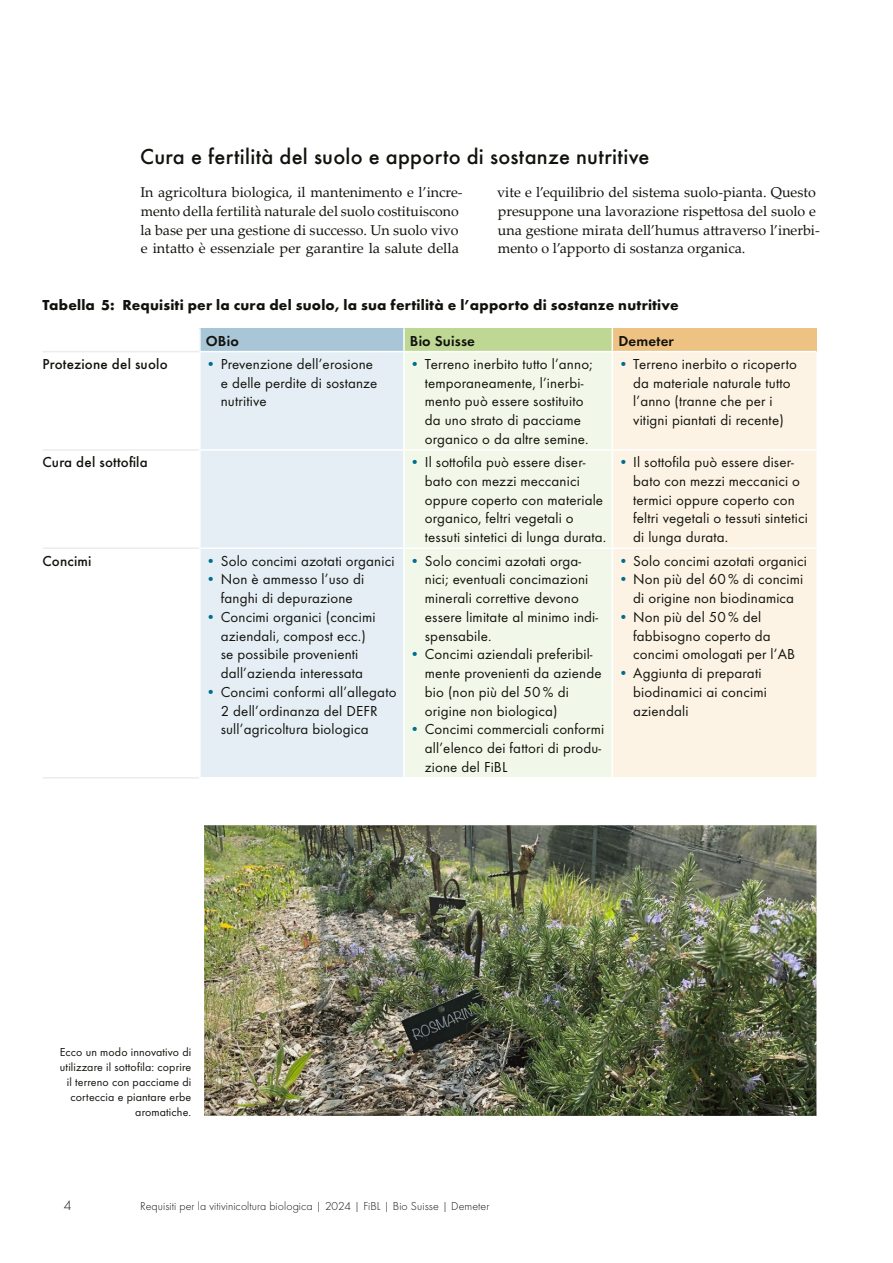
<style>
.page{position:relative;width:893px;height:1263px;background:#fff}
.page>*{position:absolute;margin:0;border:0;box-sizing:border-box;transform-origin:0 0}
.t1{font:500 22.5px "Function Pro";letter-spacing:.015em;color:#12120d}
.t2{font:15px/18.8px "Function Pro";letter-spacing:.01em;color:#12120d}
.t3{font:700 15px "Function Pro";letter-spacing:.01em;color:#12120d}
.t4{font:500 15px "Function Pro";letter-spacing:.01em;color:#12120d}
.t5{font:600 15px "Function Pro";letter-spacing:.01em;color:#12120d}
.t6{font:14.25px/18.8px "Palatino Linotype";color:#12120d}
.t7{font:300 14.25px "Function Pro";color:#12120d}
.t8{font:12px/15px "Function Pro";letter-spacing:.01em;color:#12120d;text-align:right}
.t9{font:300 12px "Function Pro";letter-spacing:.005em;color:#12120d}
.s1{color:#006d8d}
</style>
<div class="page">
<div style="left:200px;top:328px;width:204px;height:24px;background:#a8c6d7"></div>
<div style="left:404px;top:328px;width:208px;height:24px;background:#bed894"></div>
<div style="left:612px;top:328px;width:204px;height:24px;background:#edc282"></div>
<div style="left:201px;top:352px;width:202px;height:425px;background:#e4eef4"></div>
<div style="left:405px;top:352px;width:207px;height:425px;background:#f2f8e9"></div>
<div style="left:613px;top:352px;width:203px;height:425px;background:#fcf3e4"></div>
<hr style="left:199px;top:328px;width:2px;height:23px;background:#fff">
<hr style="left:403px;top:328px;width:2px;height:23px;background:#fff">
<svg style="left:612px;top:328px;width:1px;height:23px"></svg>
<hr style="left:199px;top:351px;width:205px;height:1px;background:#fff">
<hr style="left:404px;top:351px;width:208px;height:1px;background:#fff">
<hr style="left:612px;top:351px;width:204px;height:1px;background:#fff">
<hr style="left:199px;top:449px;width:205px;height:2px;background:#fff">
<hr style="left:404px;top:449px;width:208px;height:2px;background:#fff">
<hr style="left:612px;top:449px;width:204px;height:2px;background:#fff">
<hr style="left:199px;top:547px;width:205px;height:2px;background:#fff">
<hr style="left:404px;top:547px;width:208px;height:2px;background:#fff">
<hr style="left:612px;top:547px;width:204px;height:2px;background:#fff">
<hr style="left:43px;top:449px;width:156px;height:2px;background:#ececec">
<hr style="left:43px;top:547px;width:156px;height:2px;background:#ececec">
<hr style="left:43px;top:777px;width:156px;height:1px;background:#ececec">
<hr style="left:43px;top:351px;width:156px;height:1px;background:#ececec">
<img style="left:204px;top:825px;width:612px;height:291px">
<h1 class="t1" style="left:140px;top:143px;width:511px">Cura e fertilità del suolo e apporto di sostanze nutritive</h1>
<p class="t6" style="left:140px;top:182px;width:324px">In agricoltura biologica, il mantenimento e l’incre&shy;mento della fertilità naturale del suolo costituiscono la base per una gestione di successo. Un suolo vivo e intatto è essenziale per garantire la salute della</p>
<p class="t6" style="left:497px;top:182px;width:324px">vite e l’equilibrio del sistema suolo-pianta. Questo presuppone una lavorazione rispettosa del suolo e una gestione mirata dell’humus attraverso l’inerbi&shy;mento o l’apporto di sostanza organica.</p>
<p class="t3" style="left:43px;top:295px;width:638px">Tabella 5: Requisiti per la cura del suolo, la sua fertilità e l’apporto di sostanze nutritive</p>
<p class="t5" style="left:206px;top:331px;width:34px">OBio</p>
<p class="t5" style="left:410px;top:331px;width:67px">Bio Suisse</p>
<p class="t5" style="left:618px;top:331px;width:57px">Demeter</p>
<p class="t4" style="left:43px;top:355px;width:127px">Protezione del suolo</p>
<p class="t2" style="left:221px;top:355px;width:158px;text-indent:-15px"><span class="s1">•</span> Prevenzione dell’erosione e delle perdite di sostanze nutritive</p>
<p class="t2" style="left:425px;top:355px;width:169px;text-indent:-15px"><span class="s1">•</span> Terreno inerbito tutto l’anno; temporaneamente, l’inerbi&shy;mento può essere sostituito da uno strato di pacciame organico o da altre semine.</p>
<p class="t2" style="left:633px;top:355px;width:165px;text-indent:-15px"><span class="s1">•</span> Terreno inerbito o ricoperto da materiale naturale tutto l’anno (tranne che per i vitigni piantati di recente)</p>
<p class="t4" style="left:43px;top:453px;width:107px">Cura del sottofila</p>
<p class="t2" style="left:425px;top:453px;width:183px;text-indent:-15px"><span class="s1">•</span> Il sottofila può essere diser&shy;bato con mezzi meccanici oppure coperto con materiale organico, feltri vegetali o tessuti sintetici di lunga durata.</p>
<p class="t2" style="left:633px;top:453px;width:176px;text-indent:-15px"><span class="s1">•</span> Il sottofila può essere diser&shy;bato con mezzi meccanici o termici oppure coperto con feltri vegetali o tessuti sintetici di lunga durata.</p>
<p class="t4" style="left:43px;top:551px;width:50px">Concimi</p>
<p class="t2" style="left:206px;top:551px;width:190px"><span class="s1">•</span> Solo concimi azotati organici</p>
<p class="t2" style="left:206px;top:570px;width:160px;text-align:center"><span class="s1">•</span> Non è ammesso l’uso di fanghi di depurazione</p>
<p class="t2" style="left:206px;top:607px;width:171px;text-align:center"><span class="s1">•</span> Concimi organici (concimi aziendali, compost ecc.)<br>se possibile provenienti dall’azienda interessata</p>
<p class="t2" style="left:221px;top:682px;width:177px;text-indent:-15px"><span class="s1">•</span> Concimi conformi all’allegato<br>2 dell’ordinanza del DEFR sull’agricoltura biologica</p>
<p class="t2" style="left:425px;top:551px;width:175px;text-indent:-15px"><span class="s1">•</span> Solo concimi azotati orga&shy;nici; eventuali concimazioni minerali correttive devono essere limitate al minimo indi&shy;spensabile.</p>
<p class="t2" style="left:425px;top:645px;width:178px;text-indent:-15px"><span class="s1">•</span> Concimi aziendali preferibil&shy;mente provenienti da aziende bio (non più del 50 % di origine non biologica)</p>
<p class="t2" style="left:425px;top:720px;width:181px;text-indent:-15px"><span class="s1">•</span> Concimi commerciali conformi all’elenco dei fattori di produ&shy;zione del FiBL</p>
<p class="t2" style="left:618px;top:551px;width:190px"><span class="s1">•</span> Solo concimi azotati organici</p>
<p class="t2" style="left:618px;top:570px;width:187px;text-align:center"><span class="s1">•</span> Non più del 60 % di concimi di origine non biodinamica</p>
<p class="t2" style="left:633px;top:607px;width:163px;text-indent:-15px"><span class="s1">•</span> Non più del 50 % del fabbisogno coperto da concimi omologati per l’AB</p>
<p class="t2" style="left:633px;top:664px;width:135px;text-indent:-15px"><span class="s1">•</span> Aggiunta di preparati biodinamici ai concimi aziendali</p>
<p class="t8" style="left:60px;top:1044px;width:133px">Ecco un modo innovativo di utilizzare il sottofila: coprire il terreno con pacciame di corteccia e piantare erbe aromatiche.</p>
<p class="t7" style="left:64px;top:1197px;width:9px">4</p>
<p class="t9" style="left:140px;top:1199px;width:351px">Requisiti per la vitivinicoltura biologica | 2024 | FiBL | Bio Suisse | Demeter</p>
</div>
